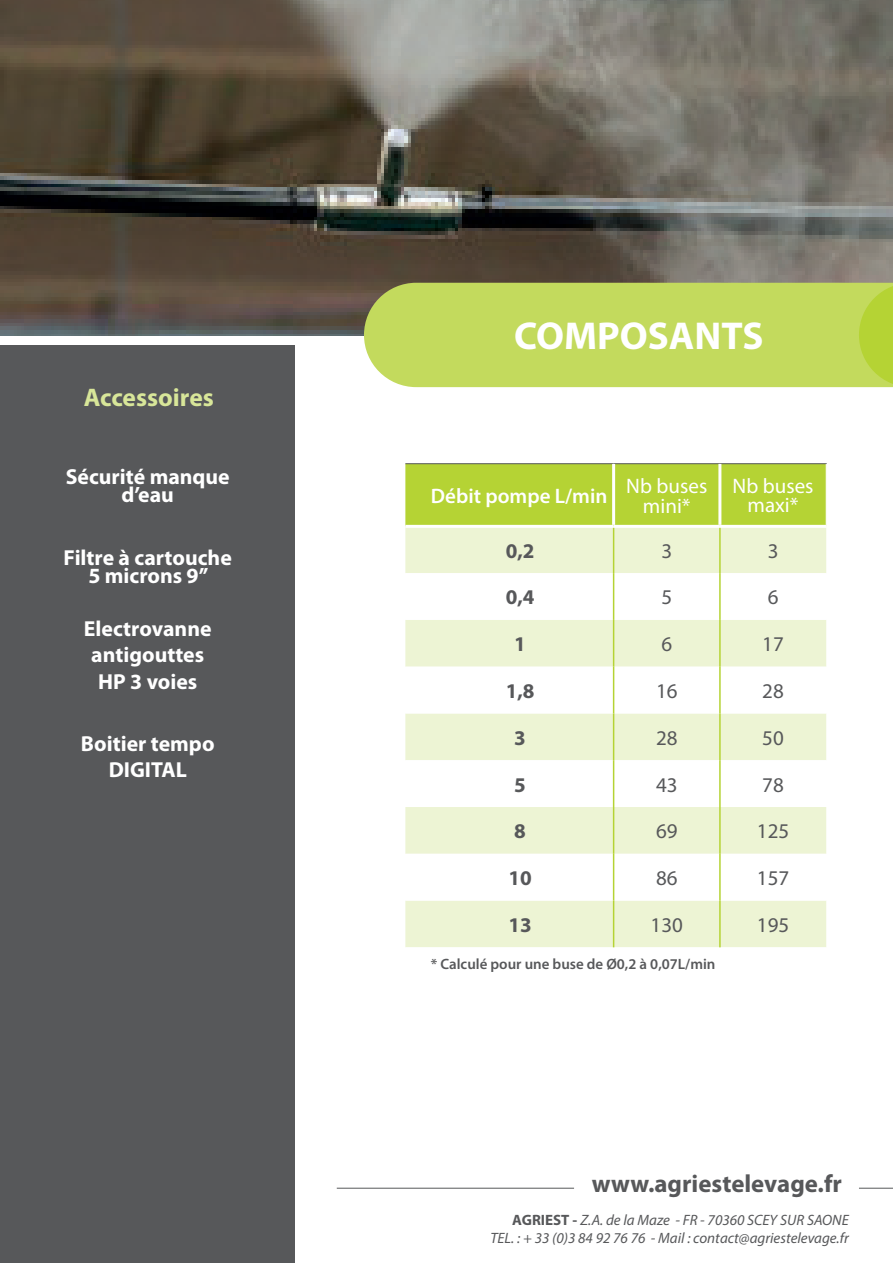
<style>
.page{position:relative;width:893px;height:1263px;background:#fff}
.page>*{position:absolute;margin:0;border:0;box-sizing:border-box;transform-origin:0 0}
.t1{font:700 39px "Myriad Pro";color:#fff}
.t2{font:700 25.5px "Myriad Pro";color:#d8e699}
.t3{font:700 24.9px "Myriad Pro";color:#57585a}
.t4{font:700 21.75px/18px "Myriad Pro";color:#fff;text-align:center}
.t5{font:21px "Myriad Pro";color:#57585a}
.t6{font:21px/19.5px "Myriad Pro";color:#fff;text-align:center}
.t7{font:700 21px "Myriad Pro";color:#57585a}
.t8{font:600 21px "Myriad Pro";color:#fff}
.t9{font:italic 15px "Myriad Pro";color:#57585a}
.t10{font:600 15px "Myriad Pro";color:#57585a}
.s1{font-weight:700;font-style:normal}
</style>
<div class="page">
<div style="left:0;top:346px;width:295px;height:917px;background:#57585a"></div>
<hr style="left:859px;top:1188px;width:34px;height:1px;background:#57585a">
<hr style="left:337px;top:1188px;width:237px;height:1px;background:#57585a">
<img style="left:0;top:0;width:893px;height:336px">
<div style="left:364px;top:283px;width:495px;height:104px;background:#c3da5d"></div>
<svg style="left:859px;top:283px;width:34px;height:104px"></svg>
<div style="left:405px;top:464px;width:421px;height:61px;background:#b5d334"></div>
<div style="left:405px;top:528px;width:421px;height:45px;background:#edf4d4"></div>
<svg style="left:405px;top:573px;width:421px;height:94px"></svg>
<svg style="left:405px;top:667px;width:421px;height:281px"></svg>
<hr style="left:405px;top:463px;width:209px;height:1px;background:#57585a">
<hr style="left:614px;top:463px;width:106px;height:1px;background:#57585a">
<hr style="left:720px;top:463px;width:107px;height:1px;background:#57585a">
<hr style="left:612px;top:464px;width:3px;height:61px;background:#fff">
<hr style="left:718px;top:464px;width:3px;height:61px;background:#fff">
<hr style="left:613px;top:528px;width:1px;height:45px;background:#b5d334">
<hr style="left:719px;top:528px;width:2px;height:45px;background:#b5d334">
<hr style="left:613px;top:573px;width:1px;height:47px;background:#b5d334">
<hr style="left:719px;top:573px;width:2px;height:47px;background:#b5d334">
<hr style="left:613px;top:620px;width:1px;height:47px;background:#b5d334">
<hr style="left:719px;top:620px;width:2px;height:47px;background:#b5d334">
<hr style="left:613px;top:667px;width:1px;height:46px;background:#b5d334">
<hr style="left:719px;top:667px;width:2px;height:46px;background:#b5d334">
<hr style="left:613px;top:713px;width:1px;height:47px;background:#b5d334">
<hr style="left:719px;top:713px;width:2px;height:47px;background:#b5d334">
<hr style="left:613px;top:760px;width:1px;height:47px;background:#b5d334">
<hr style="left:719px;top:760px;width:2px;height:47px;background:#b5d334">
<hr style="left:613px;top:807px;width:1px;height:47px;background:#b5d334">
<hr style="left:719px;top:807px;width:2px;height:47px;background:#b5d334">
<hr style="left:613px;top:854px;width:1px;height:46px;background:#b5d334">
<hr style="left:719px;top:854px;width:2px;height:46px;background:#b5d334">
<hr style="left:613px;top:900px;width:1px;height:47px;background:#b5d334">
<hr style="left:719px;top:900px;width:2px;height:47px;background:#b5d334">
<p class="t2" style="left:84px;top:381px;width:132px">Accessoires</p>
<p class="t4" style="left:66px;top:467px;width:166px">Sécurité manque d’eau</p>
<p class="t4" style="left:64px;top:548px;width:170px">Filtre à cartouche</p>
<p class="t4" style="left:88px;top:566px;width:122px">5 microns 9’’</p>
<p class="t4" style="left:84px;top:619px;width:129px">Electrovanne</p>
<p class="t4" style="left:91px;top:645px;width:114px">antigouttes</p>
<p class="t4" style="left:98px;top:672px;width:101px">HP 3 voies</p>
<p class="t4" style="left:81px;top:734px;width:135px">Boitier tempo</p>
<p class="t4" style="left:109px;top:760px;width:80px">DIGITAL</p>
<p class="t1" style="left:514px;top:310px;width:251px">COMPOSANTS</p>
<p class="t8" style="left:431px;top:482px;width:178px">Débit pompe L/min</p>
<p class="t6" style="left:626px;top:476px;width:83px">Nb buses mini*</p>
<p class="t6" style="left:732px;top:475px;width:83px">Nb buses maxi*</p>
<p class="t7" style="left:506px;top:537px;width:30px">0,2</p>
<p class="t5" style="left:661px;top:538px;width:12px">3</p>
<p class="t5" style="left:768px;top:538px;width:12px">3</p>
<p class="t7" style="left:506px;top:584px;width:30px">0,4</p>
<p class="t5" style="left:661px;top:584px;width:12px">5</p>
<p class="t5" style="left:768px;top:584px;width:12px">6</p>
<p class="t7" style="left:514px;top:630px;width:13px">1</p>
<p class="t5" style="left:661px;top:631px;width:12px">6</p>
<p class="t5" style="left:762px;top:631px;width:23px">17</p>
<p class="t7" style="left:506px;top:677px;width:30px">1,8</p>
<p class="t5" style="left:656px;top:678px;width:23px">16</p>
<p class="t5" style="left:762px;top:678px;width:23px">28</p>
<p class="t7" style="left:514px;top:724px;width:13px">3</p>
<p class="t5" style="left:656px;top:725px;width:23px">28</p>
<p class="t5" style="left:762px;top:725px;width:23px">50</p>
<p class="t7" style="left:514px;top:771px;width:13px">5</p>
<p class="t5" style="left:656px;top:771px;width:23px">43</p>
<p class="t5" style="left:762px;top:771px;width:23px">78</p>
<p class="t7" style="left:514px;top:817px;width:13px">8</p>
<p class="t5" style="left:656px;top:818px;width:23px">69</p>
<p class="t5" style="left:757px;top:818px;width:34px">125</p>
<p class="t7" style="left:508px;top:864px;width:25px">10</p>
<p class="t5" style="left:656px;top:865px;width:23px">86</p>
<p class="t5" style="left:757px;top:865px;width:34px">157</p>
<p class="t7" style="left:508px;top:911px;width:25px">13</p>
<p class="t5" style="left:651px;top:912px;width:34px">130</p>
<p class="t5" style="left:757px;top:912px;width:34px">195</p>
<p class="t10" style="left:431px;top:954px;width:286px">* Calculé pour une buse de Ø0,2 à 0,07L/min</p>
<p class="t3" style="left:592px;top:1167px;width:252px">www.agriestelevage.fr</p>
<p class="t9" style="left:512px;top:1210px;width:338px"><span class="s1">AGRIEST -</span> Z.A. de la Maze - FR - 70360 SCEY SUR SAONE</p>
<p class="t9" style="left:490px;top:1228px;width:360px">TEL. : + 33 (0)3 84 92 76 76 - Mail : contact@agriestelevage.fr</p>
</div>
